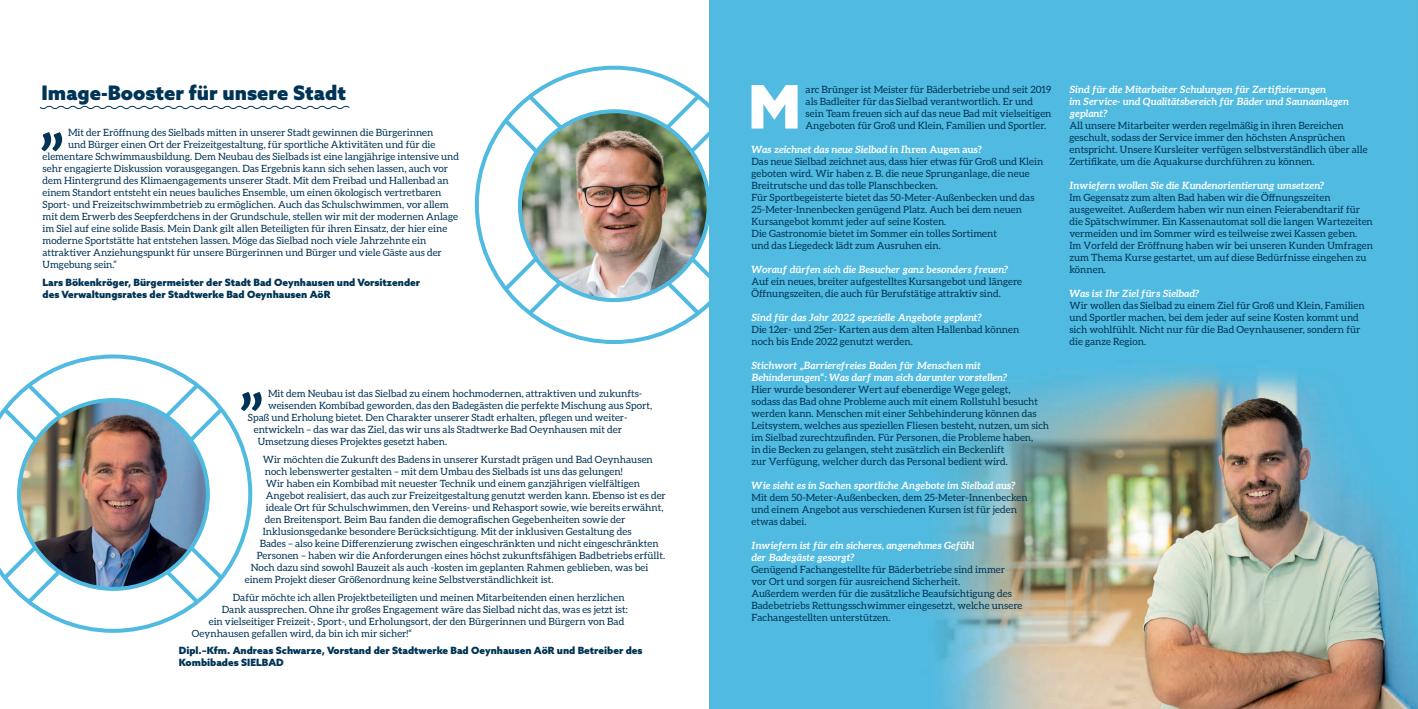
<style>
.page{position:relative;width:1418px;height:709px;background:#fff}
.page>*{position:absolute;margin:0;border:0;box-sizing:border-box;transform-origin:0 0}
.t1{font:900 20px "Azo Sans";color:#003456}
.t2{font:10px/12px "Aleo";color:#003456}
.t3{font:italic 700 10px/12px "Aleo";color:#fff}
.t4{font:900 10px/12px "Azo Sans";color:#003456}
.s1{font-weight:700;font-style:italic;color:#fff}
.s2{font-weight:700;color:#fff}
</style>
<div class="page">
<img style="left:709px;top:0;width:708px;height:709px">
<svg style="left:474px;top:64px;width:281px;height:282px"></svg>
<img style="left:520px;top:111px;width:188px;height:189px;border-radius:94px">
<div style="left:518px;top:109px;width:192px;height:193px;border:4px solid #50bae0;border-radius:50%"></div>
<svg style="left:42px;top:132px;width:20px;height:19px"></svg>
<svg style="left:751px;top:85px;width:46px;height:43px"></svg>
<svg style="left:39px;top:105px;width:311px;height:4px"></svg>
<svg style="left:0;top:354px;width:253px;height:279px"></svg>
<img style="left:19px;top:400px;width:189px;height:189px;border-radius:94px">
<div style="left:17px;top:398px;width:193px;height:193px;border:4px solid #50bae0;border-radius:50%"></div>
<svg style="left:241px;top:392px;width:20px;height:19px"></svg>
<h1 class="t1" style="left:42px;top:79px;width:306px">Image-Booster für unsere Stadt</h1>
<p class="t2" style="left:68px;top:126px;width:367px">Mit der Eröffnung des Sielbads mitten in unserer Stadt gewinnen die Bürgerinnen</p>
<p class="t2" style="left:68px;top:138px;width:369px">und Bürger einen Ort der Freizeitgestaltung, für sportliche Aktivitäten und für die</p>
<p class="t2" style="left:43px;top:150px;width:418px">elementare Schwimmausbildung. Dem Neubau des Sielbads ist eine langjährige intensive und</p>
<p class="t2" style="left:43px;top:162px;width:407px">sehr engagierte Diskussion vorausgegangen. Das Ergebnis kann sich sehen lassen, auch vor</p>
<p class="t2" style="left:43px;top:174px;width:408px">dem Hintergrund des Klimaengagements unserer Stadt. Mit dem Freibad und Hallenbad an</p>
<p class="t2" style="left:43px;top:186px;width:400px">einem Standort entsteht ein neues bauliches Ensemble, um einen ökologisch vertretbaren</p>
<p class="t2" style="left:43px;top:198px;width:407px">Sport- und Freizeitschwimmbetrieb zu ermöglichen. Auch das Schulschwimmen, vor allem</p>
<p class="t2" style="left:43px;top:210px;width:417px">mit dem Erwerb des Seepferdchens in der Grundschule, stellen wir mit der modernen Anlage</p>
<p class="t2" style="left:43px;top:222px;width:406px">im Siel auf eine solide Basis. Mein Dank gilt allen Beteiligten für ihren Einsatz, der hier eine</p>
<p class="t2" style="left:43px;top:234px;width:385px">moderne Sportstätte hat entstehen lassen. Möge das Sielbad noch viele Jahrzehnte ein</p>
<p class="t2" style="left:43px;top:246px;width:401px">attraktiver Anziehungspunkt für unsere Bürgerinnen und Bürger und viele Gäste aus der</p>
<p class="t2" style="left:43px;top:258px;width:76px">Umgebung sein.“</p>
<p class="t4" style="left:43px;top:276px;width:379px">Lars Bökenkröger, Bürgermeister der Stadt Bad Oeynhausen und Vorsitzender des Verwaltungsrates der Stadtwerke Bad Oeynhausen AöR</p>
<p class="t2" style="left:268px;top:387px;width:376px">Mit dem Neubau ist das Sielbad zu einem hochmodernen, attraktiven und zukunfts-</p>
<p class="t2" style="left:268px;top:399px;width:386px">weisenden Kombibad geworden, das den Badegästen die perfekte Mischung aus Sport,</p>
<p class="t2" style="left:248px;top:411px;width:381px">Spaß und Erholung bietet. Den Charakter unserer Stadt erhalten, pflegen und weiter-</p>
<p class="t2" style="left:254px;top:423px;width:370px">entwickeln – das war das Ziel, das wir uns als Stadtwerke Bad Oeynhausen mit der</p>
<p class="t2" style="left:258px;top:435px;width:191px">Umsetzung dieses Projektes gesetzt haben.</p>
<p class="t2" style="left:263px;top:453px;width:391px">Wir möchten die Zukunft des Badens in unserer Kurstadt prägen und Bad Oeynhausen</p>
<p class="t2" style="left:265px;top:465px;width:359px">noch lebenswerter gestalten – mit dem Umbau des Sielbads ist uns das gelungen!</p>
<p class="t2" style="left:266px;top:477px;width:376px">Wir haben ein Kombibad mit neuester Technik und einem ganzjährigen vielfältigen</p>
<p class="t2" style="left:266px;top:489px;width:401px">Angebot realisiert, das auch zur Freizeitgestaltung genutzt werden kann. Ebenso ist es der</p>
<p class="t2" style="left:266px;top:501px;width:399px">ideale Ort für Schulschwimmen, den Vereins- und Rehasport sowie, wie bereits erwähnt,</p>
<p class="t2" style="left:265px;top:513px;width:362px">den Breitensport. Beim Bau fanden die demografischen Gegebenheiten sowie der</p>
<p class="t2" style="left:263px;top:525px;width:370px">Inklusionsgedanke besondere Berücksichtigung. Mit der inklusiven Gestaltung des</p>
<p class="t2" style="left:260px;top:537px;width:400px">Bades – also keine Differenzierung zwischen eingeschränkten und nicht eingeschränkten</p>
<p class="t2" style="left:257px;top:549px;width:410px">Personen – haben wir die Anforderungen eines höchst zukunftsfähigen Badbetriebs erfüllt.</p>
<p class="t2" style="left:251px;top:561px;width:399px">Noch dazu sind sowohl Bauzeit als auch -kosten im geplanten Rahmen geblieben, was bei</p>
<p class="t2" style="left:245px;top:573px;width:310px">einem Projekt dieser Größenordnung keine Selbstverständlichkeit ist.</p>
<p class="t2" style="left:233px;top:591px;width:393px">Dafür möchte ich allen Projektbeteiligten und meinen Mitarbeitenden einen herzlichen</p>
<p class="t2" style="left:222px;top:603px;width:407px">Dank aussprechen. Ohne ihr großes Engagement wäre das Sielbad nicht das, was es jetzt ist:</p>
<p class="t2" style="left:209px;top:615px;width:417px">ein vielseitiger Freizeit-, Sport-, und Erholungsort, der den Bürgerinnen und Bürgern von Bad</p>
<p class="t2" style="left:192px;top:627px;width:222px">Oeynhausen gefallen wird, da bin ich mir sicher!“</p>
<p class="t4" style="left:179px;top:644px;width:465px">Dipl.–Kfm. Andreas Schwarze, Vorstand der Stadtwerke Bad Oeynhausen AöR und Betreiber des<br>Kombibades SIELBAD</p>
<p class="t2" style="left:805px;top:83px;width:247px">arc Brünger ist Meister für Bäderbetriebe und seit 2019 als Badleiter für das Sielbad verantwortlich. Er und sein Team freuen sich auf das neue Bad mit vielseitigen Angeboten für Groß und Klein, Familien und Sportler.</p>
<p class="t2" style="left:751px;top:143px;width:293px"><span class="s1">Was zeichnet das neue Sielbad in I</span><span class="s2">hren Augen aus?<br></span>Das neue Sielbad zeichnet aus, dass hier etwas für Groß und Klein geboten wird. Wir haben z. B. die neue Sprunganlage, die neue Breitrutsche und das tolle Planschbecken.<br>Für Sportbegeisterte bietet das 50-Meter-Außenbecken und das 25-Meter-Innenbecken genügend Platz. Auch bei dem neuen Kursangebot kommt jeder auf seine Kosten.<br>Die Gastronomie bietet im Sommer ein tolles Sortiment<br>und das Liegedeck lädt zum Ausruhen ein.</p>
<p class="t3" style="left:751px;top:263px;width:258px">Worauf dürfen sich die Besucher ganz besonders freuen?</p>
<p class="t2" style="left:751px;top:275px;width:272px">Auf ein neues, breiter aufgestelltes Kursangebot und längere<br>Öffnungszeiten, die auch für Berufstätige attraktiv sind.</p>
<p class="t3" style="left:751px;top:311px;width:232px">Sind für das Jahr 2022 spezielle Angebote geplant?</p>
<p class="t2" style="left:751px;top:323px;width:269px">Die 12er- und 25er- Karten aus dem alten Hallenbad können noch bis Ende 2022 genutzt werden.</p>
<p class="t3" style="left:751px;top:359px;width:257px">Stichwort „Barrierefreies Baden für Menschen mit<br>Behinderungen“: Was darf man sich darunter vorstellen?</p>
<p class="t2" style="left:751px;top:383px;width:299px">Hier wurde besonderer Wert auf ebenerdige Wege gelegt,<br>sodass das Bad ohne Probleme auch mit einem Rollstuhl besucht werden kann. Menschen mit einer Sehbehinderung können das Leitsystem, welches aus speziellen Fliesen besteht, nutzen, um sich im Sielbad zurechtzufinden. Für Personen, die Probleme haben,<br>in die Becken zu gelangen, steht zusätzlich ein Beckenlift<br>zur Verfügung, welcher durch das Personal bedient wird.</p>
<p class="t3" style="left:751px;top:479px;width:265px">Wie sieht es in Sachen sportliche Angebote im Sielbad aus?</p>
<p class="t2" style="left:751px;top:491px;width:278px">Mit dem 50-Meter-Außenbecken, dem 25-Meter-Innenbecken und einem Angebot aus verschiedenen Kursen ist für jeden etwas dabei.</p>
<p class="t3" style="left:751px;top:539px;width:224px">Inwiefern ist für ein sicheres, angenehmes Gefühl der Badegäste gesorgt?</p>
<p class="t2" style="left:751px;top:563px;width:272px">Genügend Fachangestellte für Bäderbetriebe sind immer vor Ort und sorgen für ausreichend Sicherheit.<br>Außerdem werden für die zusätzliche Beaufsichtigung des Badebetriebs Rettungsschwimmer eingesetzt, welche unsere Fachangestellten unterstützen.</p>
<p class="t3" style="left:1069px;top:83px;width:281px">Sind für die Mitarbeiter Schulungen für Zertifizierungen<br>im Service- und Qualitätsbereich für Bäder und Saunaanlagen geplant?</p>
<p class="t2" style="left:1069px;top:119px;width:300px">All unsere Mitarbeiter werden regelmäßig in ihren Bereichen geschult, sodass der Service immer den höchsten Ansprüchen entspricht. Unsere Kursleiter verfügen selbstverständlich über alle Zertifikate, um die Aquakurse durchführen zu können.</p>
<p class="t3" style="left:1069px;top:179px;width:256px">Inwiefern wollen Sie die Kundenorientierung umsetzen?</p>
<p class="t2" style="left:1069px;top:191px;width:305px">Im Gegensatz zum alten Bad haben wir die Öffnungszeiten ausgeweitet. Außerdem haben wir nun einen Feierabendtarif für die Spätschwimmer. Ein Kassenautomat soll die langen Wartezeiten vermeiden und im Sommer wird es teilweise zwei Kassen geben.<br>Im Vorfeld der Eröffnung haben wir bei unseren Kunden Umfragen zum Thema Kurse gestartet, um auf diese Bedürfnisse eingehen zu können.</p>
<p class="t3" style="left:1069px;top:287px;width:131px">Was ist Ihr Ziel fürs Sielbad?</p>
<p class="t2" style="left:1069px;top:299px;width:297px">Wir wollen das Sielbad zu einem Ziel für Groß und Klein, Familien und Sportler machen, bei dem jeder auf seine Kosten kommt und sich wohlfühlt. Nicht nur für die Bad Oeynhausener, sondern für die ganze Region.</p>
</div>
